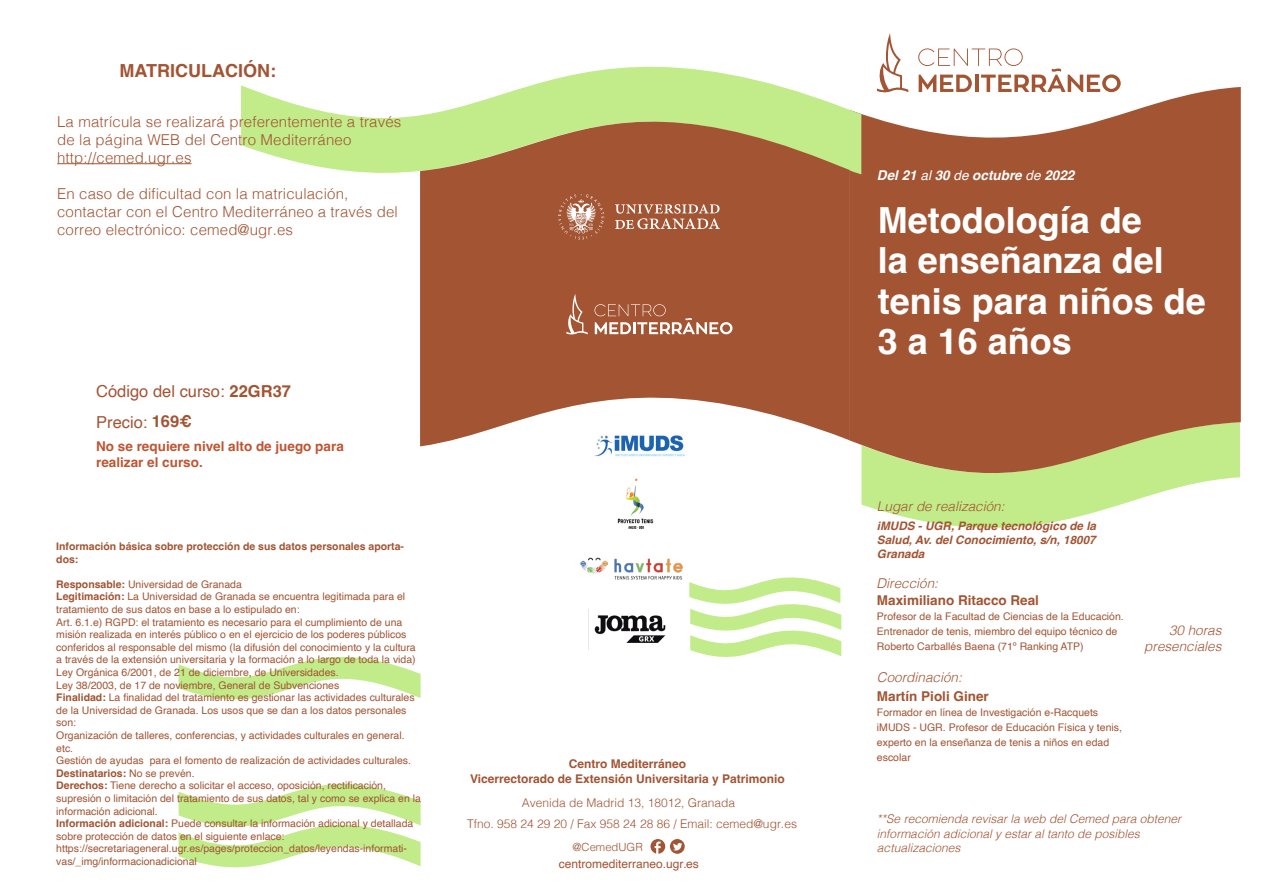
<style>
.page{position:relative;width:1263px;height:893px;background:#fff}
.page>*{position:absolute;margin:0;border:0;box-sizing:border-box;transform-origin:0 0}
.t1{font:700 36px/40.5px "Helvetica";color:#fff}
.t2{font:700 18px "Helvetica";color:#a25433}
.t3{font:16.5px "Helvetica";color:#a25433}
.t4{font:300 15px/18px "Helvetica";letter-spacing:.01em;color:#a25433}
.t5{font:italic 300 13.5px "Helvetica";color:#a25433}
.t6{font:700 13.5px/16.2px "Helvetica";color:#be5532}
.t7{font:700 13.5px "Helvetica";color:#a25433}
.t8{font:italic 700 13.5px "Helvetica";color:#fff}
.t9{font:italic 300 12px/14.4px "Helvetica";color:#a25433}
.t10{font:300 12px "Helvetica";color:#a25433}
.t11{font:700 12px "Helvetica";color:#a25433}
.t12{font:12px "Helvetica";color:#a25433}
.t13{font:italic 700 11.7px/14.1px "Helvetica";color:#a25433;text-align:justify}
.t14{font:300 11.25px "Helvetica";color:#a25433}
.t15{font:10.5px/12.6px "Helvetica";color:#a25433}
.t16{font:700 10.5px/12.6px "Helvetica";color:#a25433}
.t17{font:italic 300 7.5px "Helvetica";color:#231f20}
.s1{font-weight:700}
.s2{font-weight:400}
</style>
<div class="page">
<svg style="left:861px;top:490px;width:307px;height:38px;fill:#c2eb89"></svg>
<svg style="left:850px;top:87px;width:391px;height:403px;background:#ac6e4a"></svg>
<svg style="left:179px;top:784px;width:242px;height:84px"></svg>
<svg style="left:179px;top:657px;width:242px;height:43px"></svg>
<svg style="left:689px;top:577px;width:152px;height:80px"></svg>
<svg style="left:241px;top:66px;width:620px;height:127px"></svg>
<svg style="left:420px;top:100px;width:430px;height:346px;background:#ae7650"></svg>
<svg style="left:650px;top:839px;width:35px;height:15px"></svg>
<svg style="left:566px;top:294px;width:22px;height:41px"></svg>
<svg style="left:594px;top:304px;width:138px;height:30px;background:#b6795f"></svg>
<svg style="left:558px;top:194px;width:46px;height:46px;background:#b5775d"></svg>
<svg style="left:615px;top:204px;width:105px;height:25px;background:#b97f67"></svg>
<hr style="left:57px;top:163px;width:135px;height:1px;background:#a25433">
<svg style="left:877px;top:33px;width:31px;height:60px"></svg>
<svg style="left:918px;top:48px;width:203px;height:44px"></svg>
<img style="left:617px;top:478px;width:37px;height:51px">
<img style="left:595px;top:434px;width:93px;height:23px">
<img style="left:580px;top:557px;width:103px;height:23px">
<img style="left:588px;top:609px;width:78px;height:40px">
<h2 class="t2" style="left:120px;top:59px;width:158px">MATRICULACIÓN:</h2>
<h3 class="t4" style="left:57px;top:111px;width:346px">La matrícula se realizará preferentemente a través de la página WEB del Centro Mediterráneo http://cemed.ugr.es</h3>
<h3 class="t4" style="left:57px;top:183px;width:342px">En caso de dificultad con la matriculación, contactar con el Centro Mediterráneo a través del correo electrónico: cemed@ugr.es</h3>
<p class="t3" style="left:96px;top:379px;width:196px">Código del curso: <span class="s1">22GR37</span></p>
<p class="t3" style="left:96px;top:410px;width:97px">Precio: <span class="s1">169€</span></p>
<p class="t6" style="left:96px;top:440px;width:249px">No se requiere nivel alto de juego para realizar el curso.</p>
<p class="t16" style="left:56px;top:541px;width:349px">Información básica sobre protección de sus datos personales aporta&shy;dos:</p>
<p class="t15" style="left:56px;top:578px;width:366px"><span class="s1">Responsable:</span> Universidad de Granada<br><span class="s1">Legitimación:</span> La Universidad de Granada se encuentra legitimada para el tratamiento de sus datos en base a lo estipulado en:<br>Art. 6.1.e) RGPD: el tratamiento es necesario para el cumplimiento de una misión realizada en interés público o en el ejercicio de los poderes públicos conferidos al responsable del mismo (la difusión del conocimiento y la cultura a través de la extensión universitaria y la formación a lo largo de toda la vida)<br>Ley Orgánica 6/2001, de 21 de diciembre, de Universidades.<br>Ley 38/2003, de 17 de noviembre, General de Subvenciones<br><span class="s1">Finalidad:</span> La finalidad del tratamiento es gestionar las actividades culturales de la Universidad de Granada. Los usos que se dan a los datos personales son:<br>Organización de talleres, conferencias, y actividades culturales en general. etc.<br>Gestión de ayudas para el fomento de realización de actividades culturales.<br><span class="s1">Destinatarios:</span> No se prevén.<br><span class="s1">Derechos:</span> Tiene derecho a solicitar el acceso, oposición, rectificación, supresión o limitación del tratamiento de sus datos, tal y como se explica en la información adicional.<br><span class="s1">Información adicional:</span> Puede consultar la información adicional y detallada sobre protección de datos en el siguiente enlace: https://secretariageneral.ugr.es/pages/proteccion_datos/leyendas-informati&shy;vas/_img/informacionadicional</p>
<p class="t11" style="left:569px;top:757px;width:119px">Centro Mediterráneo</p>
<p class="t11" style="left:470px;top:771px;width:316px">Vicerrectorado de Extensión Universitaria y Patrimonio</p>
<p class="t10" style="left:522px;top:792px;width:215px">Avenida de Madrid 13, 18012, Granada</p>
<p class="t10" style="left:467px;top:814px;width:331px">Tfno. 958 24 29 20 / Fax 958 24 28 86 / Email: cemed@ugr.es</p>
<p class="t17" style="left:176px;top:840px;width:4px">.</p>
<p class="t14" style="left:573px;top:837px;width:72px">@CemedUGR</p>
<p class="t12" style="left:559px;top:854px;width:142px">centromediterraneo.ugr.es</p>
<p class="t8" style="left:877px;top:167px;width:199px">Del 21 <span class="s2">al</span> 30 <span class="s2">de</span> octubre <span class="s2">de</span> 2022</p>
<p class="t1" style="left:878px;top:204px;width:330px">Metodología de<br>la enseñanza del tenis para niños de<br>3 a 16 años</p>
<p class="t5" style="left:877px;top:494px;width:129px">Lugar de realización:</p>
<p class="t13" style="left:877px;top:520px;width:221px">iMUDS - UGR, Parque tecnológico de la Salud, Av. del Conocimiento, s/n, 18007<br>Granada</p>
<p class="t5" style="left:876px;top:571px;width:63px">Dirección:</p>
<p class="t7" style="left:877px;top:592px;width:164px">Maximiliano Ritacco Real</p>
<p class="t15" style="left:877px;top:609px;width:248px;line-height:15px">Profesor de la Facultad de Ciencias de la Educación.<br>Entrenador de tenis, miembro del equipo técnico de<br>Roberto Carballés Baena (71º Ranking ATP)</p>
<p class="t7" style="left:877px;top:688px;width:113px">Martín Pioli Giner</p>
<p class="t15" style="left:877px;top:705px;width:247px;line-height:15px">Formador en línea de Investigación e-Racquets iMUDS - UGR. Profesor de Educación Física y tenis, experto en la enseñanza de tenis a niños en edad escolar</p>
<p class="t5" style="left:877px;top:666px;width:86px">Coordinación:</p>
<p class="t5" style="left:1169px;top:619px;width:54px">30 horas</p>
<p class="t5" style="left:1144px;top:635px;width:79px">presenciales</p>
<p class="t9" style="left:877px;top:811px;width:306px">**Se recomienda revisar la web del Cemed para obtener información adicional y estar al tanto de posibles actualizaciones</p>
</div>
